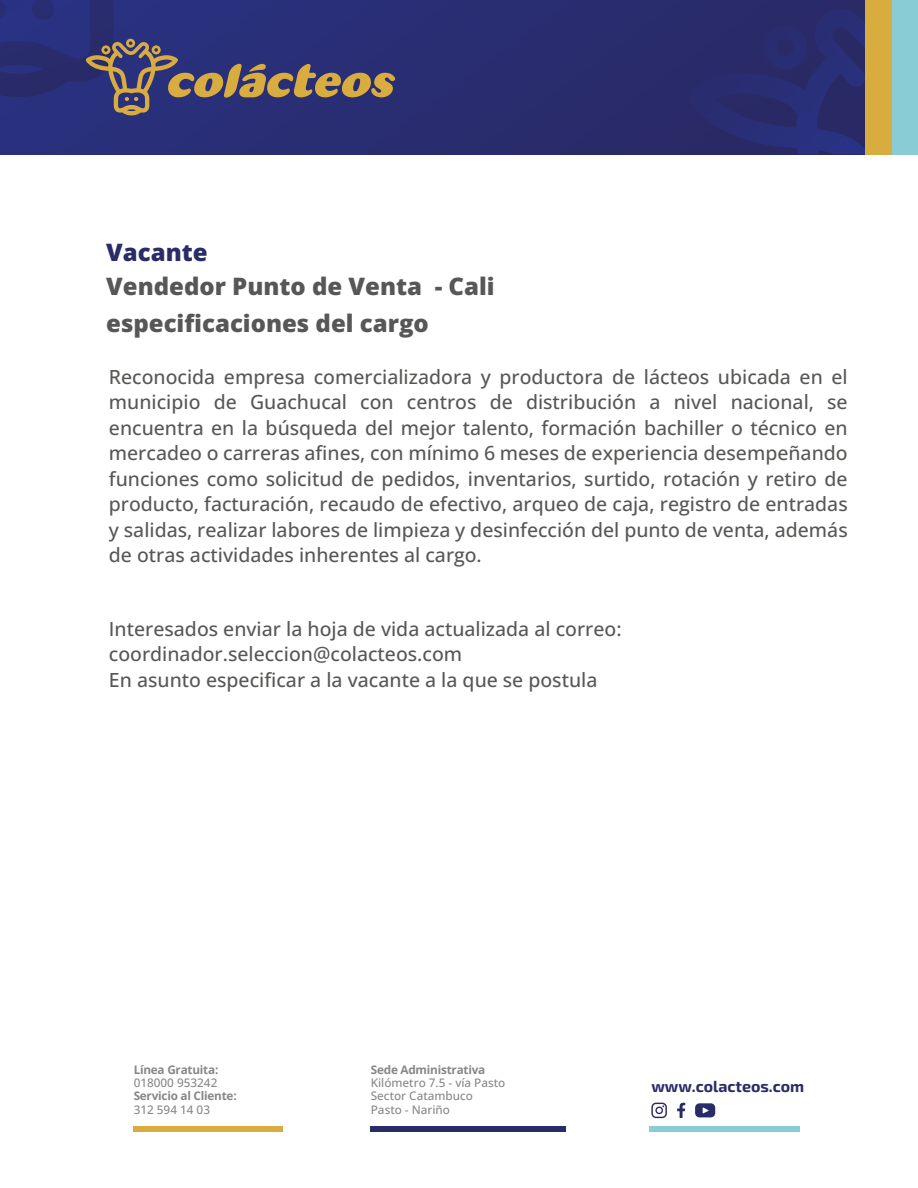
<style>
.page{position:relative;width:918px;height:1188px;background:#fff}
.page>*{position:absolute;margin:0;border:0;box-sizing:border-box;transform-origin:0 0}
.t1{font:800 24px/36.8px "Open Sans";color:#585757}
.t2{font:800 24px "Open Sans";color:#292c66}
.t3{font:500 19.5px/25.5px "Open Sans";color:#575756;text-align:justify}
.t4{font:15.9px "Exo 2";color:#292c66}
.t5{font:500 11.7px/13.5px "Open Sans";color:#878787}
.t6{font:700 11.7px "Open Sans";letter-spacing:-.02em;color:#878787}
</style>
<div class="page">
<div style="left:0;top:0;width:918px;height:154px;background:#292c6f"></div>
<svg style="left:677px;top:1103px;width:8px;height:15px"></svg>
<svg style="left:651px;top:1103px;width:16px;height:15px"></svg>
<svg style="left:695px;top:1103px;width:20px;height:14px"></svg>
<div style="left:134px;top:1126px;width:149px;height:5px;background:#d9ac3f"></div>
<div style="left:370px;top:1126px;width:196px;height:5px;background:#292c66"></div>
<div style="left:650px;top:1126px;width:150px;height:5px;background:#8accd5"></div>
<div style="left:892px;top:0;width:26px;height:154px;background:#8accd5"></div>
<svg style="left:688px;top:18px;width:177px;height:136px"></svg>
<svg style="left:0;top:0;width:395px;height:115px"></svg>
<div style="left:865px;top:0;width:27px;height:154px;background:#d9ac3f"></div>
<p class="t2" style="left:106px;top:236px;width:103px">Vacante</p>
<p class="t1" style="left:106px;top:268px;width:390px">Vendedor Punto de Venta - Cali especificaciones del cargo</p>
<p class="t3" style="left:109px;top:364px;width:740px">Reconocida empresa comercializadora y productora de lácteos ubicada en el municipio de Guachucal con centros de distribución a nivel nacional, se encuentra en la búsqueda del mejor talento, formación bachiller o técnico en mercadeo o carreras afines, con mínimo 6 meses de experiencia desempeñando funciones como solicitud de pedidos, inventarios, surtido, rotación y retiro de producto, facturación, recaudo de efectivo, arqueo de caja, registro de entradas y salidas, realizar labores de limpieza y desinfección del punto de venta, además de otras actividades inherentes al cargo.</p>
<p class="t3" style="left:109px;top:616px;width:514px;text-align:left">Interesados enviar la hoja de vida actualizada al correo: coordinador.seleccion@colacteos.com<br>En asunto especificar a la vacante a la que se postula</p>
<p class="t6" style="left:134px;top:1061px;width:86px">Línea Gratuita:</p>
<p class="t5" style="left:134px;top:1076px;width:85px">018000 953242</p>
<p class="t6" style="left:134px;top:1088px;width:105px">Servicio al Cliente:</p>
<p class="t5" style="left:134px;top:1103px;width:78px">312 594 14 03</p>
<p class="t6" style="left:371px;top:1061px;width:116px">Sede Administrativa</p>
<p class="t5" style="left:371px;top:1076px;width:136px">Kilómetro 7.5 - vía Pasto<br>Sector Catambuco<br>Pasto - Nariño</p>
<p class="t4" style="left:651px;top:1075px;width:154px">www.colacteos.com</p>
</div>
